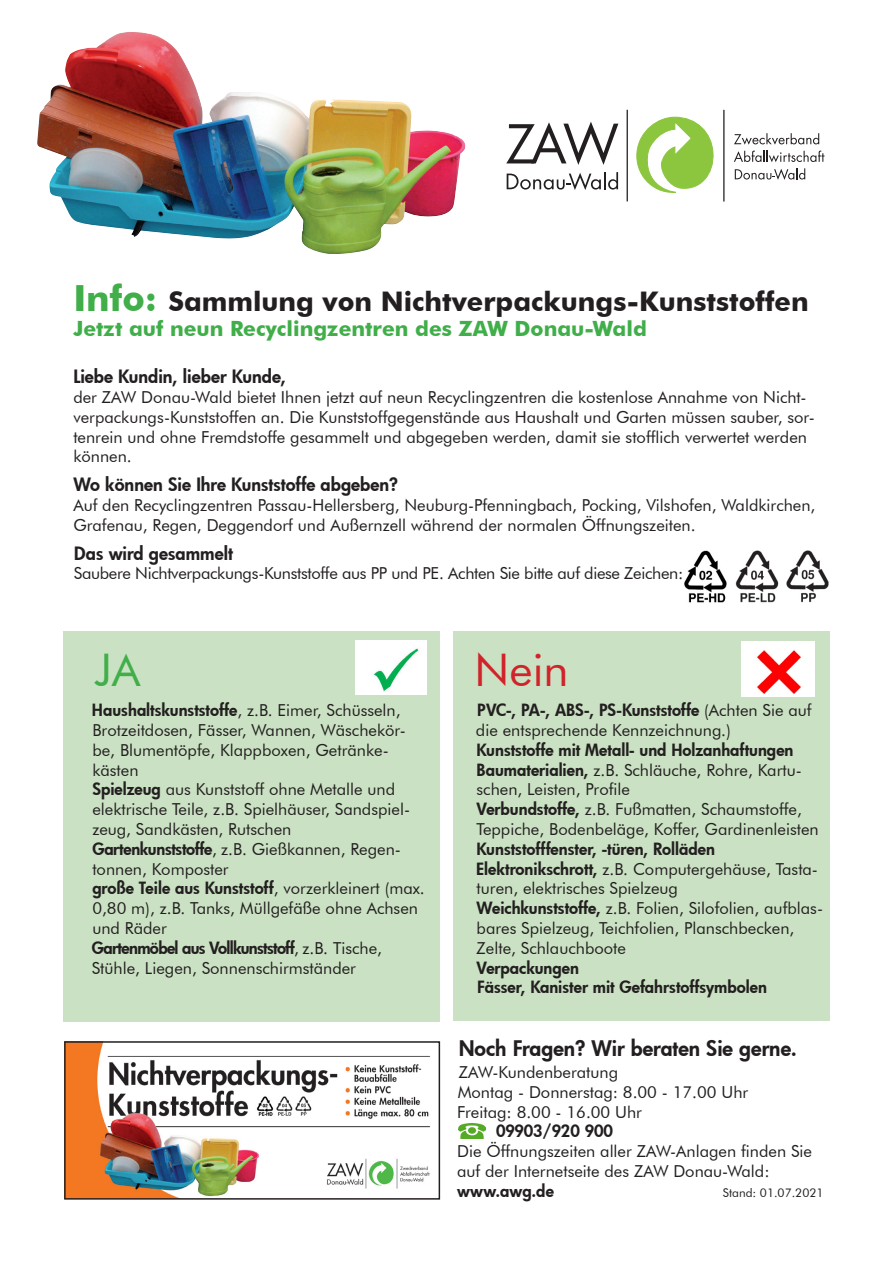
<style>
.page{position:relative;width:893px;height:1263px;background:#fff}
.page>*{position:absolute;margin:0;border:0;box-sizing:border-box;transform-origin:0 0}
.t1{font:45px "Futura BT";color:#d1232a}
.t2{font:45px "Futura BT";color:#40ae49}
.t3{font:700 27px "Futura BT";color:#231f20}
.t4{font:700 21px "Futura BT";color:#40ae49}
.t5{font:800 21px "Futura";color:#231f20}
.t6{font:800 18px "Futura";color:#231f20}
.t7{font:16.5px/19.8px "Futura BT";color:#231f20}
.t8{font:800 16.5px/19.8px "Futura";color:#231f20}
.t9{font:16.5px "Futura BT";letter-spacing:-.02em;color:#231f20}
.t10{font:12px "Futura BT";color:#231f20}
.s1{font-size:36px;color:#40ae49}
.s2{font-family:"Futura";font-weight:800}
.s3{font-family:"Futura BT";font-weight:400}
</style>
<div class="page">
<img style="left:67px;top:1044px;width:363px;height:152px">
<div style="left:64px;top:1041px;width:376px;height:158px;border:2px solid #231f20"></div>
<img style="left:684px;top:550px;width:145px;height:53px">
<img style="left:37px;top:32px;width:429px;height:222px">
<div style="left:64px;top:631px;width:376px;height:391px;background:#cae2c3"></div>
<div style="left:453px;top:631px;width:376px;height:390px;background:#cae2c3"></div>
<img style="left:355px;top:640px;width:72px;height:54px">
<img style="left:459px;top:1124px;width:27px;height:14px">
<img style="left:742px;top:641px;width:73px;height:55px">
<svg style="left:507px;top:172px;width:111px;height:18px"></svg>
<hr style="left:627px;top:110px;width:1px;height:91px;background:#231f20">
<hr style="left:723px;top:110px;width:1px;height:92px;background:#231f20">
<svg style="left:735px;top:168px;width:70px;height:12px"></svg>
<svg style="left:734px;top:151px;width:90px;height:11px"></svg>
<svg style="left:734px;top:133px;width:85px;height:12px"></svg>
<svg style="left:636px;top:117px;width:78px;height:76px"></svg>
<svg style="left:506px;top:122px;width:112px;height:43px"></svg>
<p class="t3" style="left:73px;top:285px;width:737px"><span class="s1">Info:</span> Sammlung von Nichtverpackungs-Kunststoffen</p>
<p class="t4" style="left:73px;top:316px;width:575px">Jetzt auf neun Recyclingzentren des ZAW Donau-Wald</p>
<p class="t6" style="left:73px;top:364px;width:214px">Liebe Kundin, lieber Kunde,</p>
<p class="t7" style="left:73px;top:387px;width:743px">der ZAW Donau-Wald bietet Ihnen jetzt auf neun Recyclingzentren die kostenlose Annahme von Nicht&shy;verpackungs-Kunststoffen an. Die Kunststoffgegenstände aus Haushalt und Garten müssen sauber, sor&shy;tenrein und ohne Fremdstoffe gesammelt und abgegeben werden, damit sie stofflich verwertet werden können.</p>
<p class="t6" style="left:73px;top:472px;width:326px">Wo können Sie Ihre Kunststoffe abgeben?</p>
<p class="t7" style="left:73px;top:495px;width:744px">Auf den Recyclingzentren Passau-Hellersberg, Neuburg-Pfenningbach, Pocking, Vilshofen, Waldkirchen,<br>Grafenau, Regen, Deggendorf und Außernzell während der normalen Öffnungszeiten.</p>
<p class="t6" style="left:74px;top:541px;width:160px">Das wird gesammelt</p>
<p class="t9" style="left:74px;top:563px;width:611px">Saubere Nichtverpackungs-Kunststoffe aus PP und PE. Achten Sie bitte auf diese Zeichen:</p>
<p class="t2" style="left:95px;top:642px;width:47px">JA</p>
<p class="t7" style="left:92px;top:700px;width:315px"><span class="s2">Haushaltskunststoffe</span>, z.B. Eimer, Schüsseln, Brotzeitdosen, Fässer, Wannen, Wäschekör&shy;be, Blumentöpfe, Klappboxen, Getränke&shy;kästen</p>
<p class="t7" style="left:92px;top:779px;width:319px"><span class="s2">Spielzeug</span> aus Kunststoff ohne Metalle und elektrische Teile, z.B. Spielhäuser, Sandspiel&shy;zeug, Sandkästen, Rutschen</p>
<p class="t7" style="left:92px;top:839px;width:310px"><span class="s2">Gartenkunststoffe</span>, z.B. Gießkannen, Regen&shy;tonnen, Komposter</p>
<p class="t7" style="left:92px;top:878px;width:334px"><span class="s2">große Teile aus Kunststoff</span>, vorzerkleinert (max.<br>0,80 m), z.B. Tanks, Müllgefäße ohne Achsen und Räder</p>
<p class="t7" style="left:92px;top:938px;width:292px"><span class="s2">Gartenmöbel aus Vollkunststoff</span>, z.B. Tische,<br>Stühle, Liegen, Sonnenschirmständer</p>
<p class="t1" style="left:475px;top:642px;width:95px">Nein</p>
<p class="t7" style="left:476px;top:700px;width:337px"><span class="s2">PVC-, PA-, ABS-, PS-Kunststoffe</span> (Achten Sie auf die entsprechende Kennzeichnung.)</p>
<p class="t8" style="left:477px;top:739px;width:327px">Kunststoffe mit Metall- und Holzanhaftungen<br>Baumaterialien, <span class="s3">z.B. Schläuche, Rohre, Kartu&shy;schen, Leisten, Profile</span></p>
<p class="t7" style="left:477px;top:799px;width:327px"><span class="s2">Verbundstoffe,</span> z.B. Fußmatten, Schaumstoffe,</p>
<p class="t7" style="left:477px;top:819px;width:344px">Teppiche, Bodenbeläge, Koffer, Gardinenleisten</p>
<p class="t7" style="left:476px;top:839px;width:349px"><span class="s2">Kunststofffenster, -türen, Rolläden Elektronikschrott,</span> z.B. Computergehäuse, Tasta&shy;turen, elektrisches Spielzeug<br><span class="s2">Weichkunststoffe,</span> z.B. Folien, Silofolien, aufblas&shy;bares Spielzeug, Teichfolien, Planschbecken, Zelte, Schlauchboote<br><span class="s2">Verpackungen<br>Fässer, Kanister mit Gefahrstoffsymbolen</span></p>
<p class="t5" style="left:459px;top:1034px;width:340px">Noch Fragen? Wir beraten Sie gerne.</p>
<p class="t7" style="left:459px;top:1062px;width:161px">ZAW-Kundenberatung</p>
<p class="t7" style="left:458px;top:1082px;width:292px">Montag - Donnerstag: 8.00 - 17.00 Uhr</p>
<p class="t7" style="left:457px;top:1102px;width:186px">Freitag: 8.00 - 16.00 Uhr</p>
<p class="t8" style="left:496px;top:1121px;width:119px">09903/920 900</p>
<p class="t7" style="left:457px;top:1141px;width:356px">Die Öffnungszeiten aller ZAW-Anlagen finden Sie auf der Internetseite des ZAW Donau-Wald:</p>
<p class="t8" style="left:457px;top:1180px;width:98px">www.awg.de</p>
<p class="t10" style="left:723px;top:1185px;width:102px">Stand: 01.07.2021</p>
</div>
